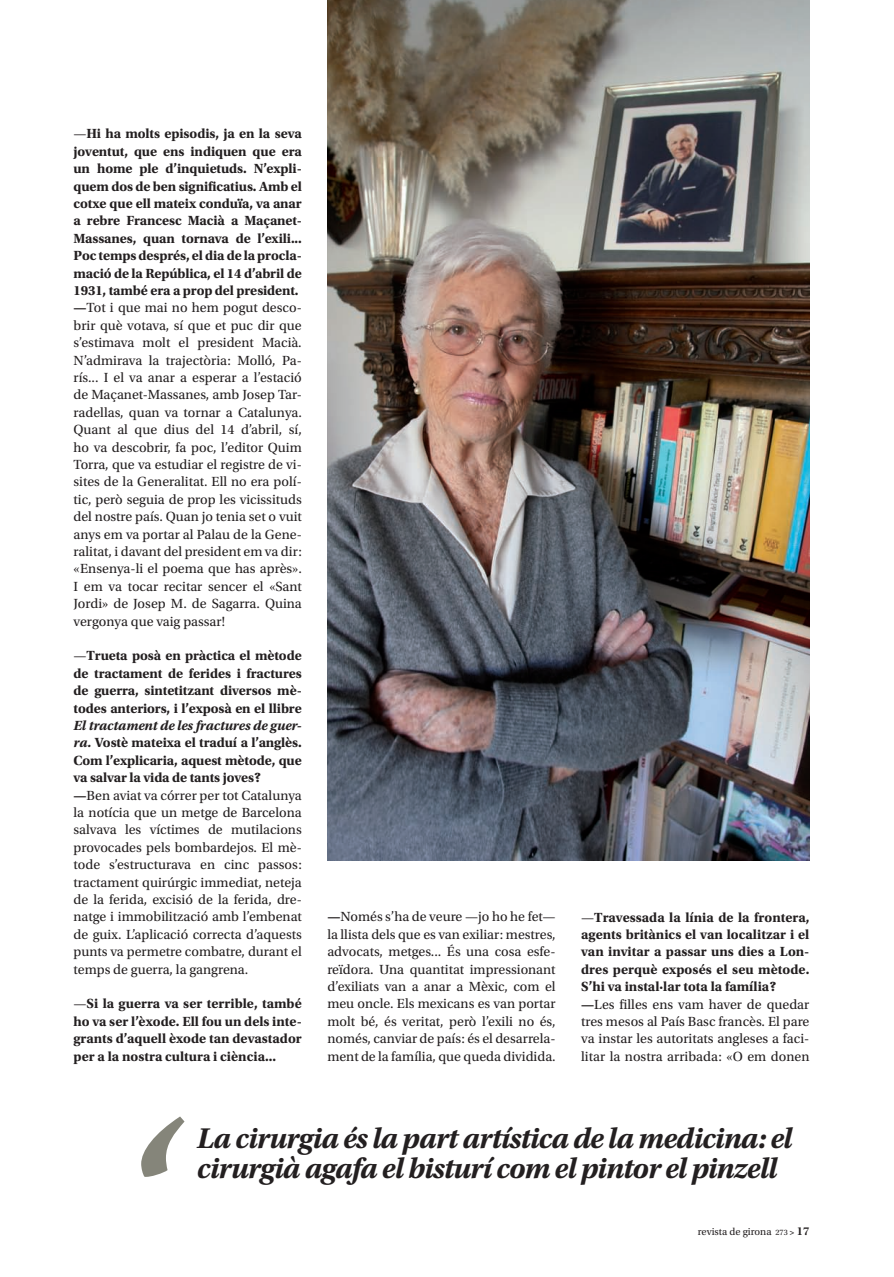
<style>
.page{position:relative;width:894px;height:1277px;background:#fff}
.page>*{position:absolute;margin:0;border:0;box-sizing:border-box;transform-origin:0 0}
.t1{font:italic 700 186px "Utopia Std";color:#85857a}
.t2{font:italic 700 30px/30px "Utopia Std";letter-spacing:-.03em;color:#231f20}
.t3{font:13.95px/17.4px "Utopia Std";color:#231f20}
.t4{font:700 13.95px/17.4px "Utopia Std";color:#231f20;text-align:justify}
.t5{font:10.5px "Utopia Std";color:#231f20}
.s1{font-weight:700}
.s2{font-weight:400}
.s3{font-weight:700;font-style:italic}
.s4{font-size:8.25px}
.s5{font-weight:600;font-size:9px}
.s6{font-weight:600;font-size:12px}
</style>
<div class="page">
<img style="left:327px;top:0;width:482px;height:860px">
<p class="t3" style="left:74px;top:125px;width:230px">—<span class="s1">Hi ha molts episodis, ja en la seva joventut, que ens indiquen que era un home ple d’inquietuds. N’expli&shy;quem dos de ben significatius. Amb el cotxe que ell mateix conduïa, va anar a rebre Francesc Macià a Maçanet-Massanes, quan tornava de l’exili...<br>Poc temps després, el dia de la procla&shy;mació de la República, el 14 d’abril de 1931, també era a prop del president. —</span>Tot i que mai no hem pogut desco&shy;brir què votava, sí que et puc dir que s’estimava molt el president Macià.<br>N’admirava la trajectòria: Molló, Pa&shy;rís... I el va anar a esperar a l’estació de Maçanet-Massanes, amb Josep Tar&shy;radellas, quan va tornar a Catalunya.<br>Quant al que dius del 14 d’abril, sí, ho va descobrir, fa poc, l’editor Quim Torra, que va estudiar el registre de vi&shy;sites de la Generalitat. Ell no era polí&shy;tic, però seguia de prop les vicissituds del nostre país. Quan jo tenia set o vuit anys em va portar al Palau de la Gene&shy;ralitat, i davant del president em va dir: «Ensenya-li el poema que has après».<br>I em va tocar recitar sencer el «Sant Jordi» de Josep M. de Sagarra. Quina vergonya que vaig passar!</p>
<p class="t4" style="left:74px;top:647px;width:230px"><span class="s2">—</span>Trueta posà en pràctica el mètode de tractament de ferides i fractures de guerra, sintetitzant diversos mè&shy;todes anteriors, i l’exposà en el llibre</p>
<p class="t3" style="left:74px;top:717px;width:230px"><span class="s3">El tractament de les fractures de guer&shy;ra.</span> <span class="s1">Vostè mateixa el traduí a l’anglès.<br>Com l’explicaria, aquest mètode, que va salvar la vida de tants joves?<br>—</span>Ben aviat va córrer per tot Catalunya la notícia que un metge de Barcelona salvava les víctimes de mutilacions provocades pels bombardejos. El mè&shy;tode s’estructurava en cinc passos: tractament quirúrgic immediat, neteja de la ferida, excisió de la ferida, dre&shy;natge i immobilització amb l’embenat de guix. L’aplicació correcta d’aquests punts va permetre combatre, durant el temps de guerra, la gangrena.</p>
<p class="t4" style="left:74px;top:995px;width:230px"><span class="s2">—</span>Si la guerra va ser terrible, també ho va ser l’èxode. Ell fou un dels inte&shy;grants d’aquell èxode tan devastador per a la nostra cultura i ciència...</p>
<p class="t3" style="left:327px;top:908px;width:230px;text-align:justify"><span class="s1">—</span>Només s’ha de veure —jo ho he fet— la llista dels que es van exiliar: mestres, advocats, metges... És una cosa esfe&shy;reïdora. Una quantitat impressionant d’exiliats van a anar a Mèxic, com el meu oncle. Els mexicans es van portar molt bé, és veritat, però l’exili no és, només, canviar de país: és el desarrela&shy;ment de la família, que queda dividida.</p>
<p class="t4" style="left:581px;top:908px;width:230px;text-align:left"><span class="s2">—</span>Travessada la línia de la frontera, agents britànics el van localitzar i el van invitar a passar uns dies a Lon&shy;dres perquè exposés el seu mètode.<br>S’hi va instal·lar tota la família? —<span class="s2">Les filles ens vam haver de quedar tres mesos al País Basc francès. El pare va instar les autoritats angleses a faci&shy;litar la nostra arribada: «O em donen</span></p>
<h1 class="t1" style="left:120px;top:1084px;width:51px">‘</h1>
<h2 class="t2" style="left:197px;top:1123px;width:597px">La cirurgia és la part artística de la medicina: el cirurgià agafa el bisturí com el pintor el pinzell</h2>
<p class="t5" style="left:698px;top:1225px;width:113px">revista de girona <span class="s4">273</span> <span class="s5">&gt;</span> <span class="s6">17</span></p>
</div>
